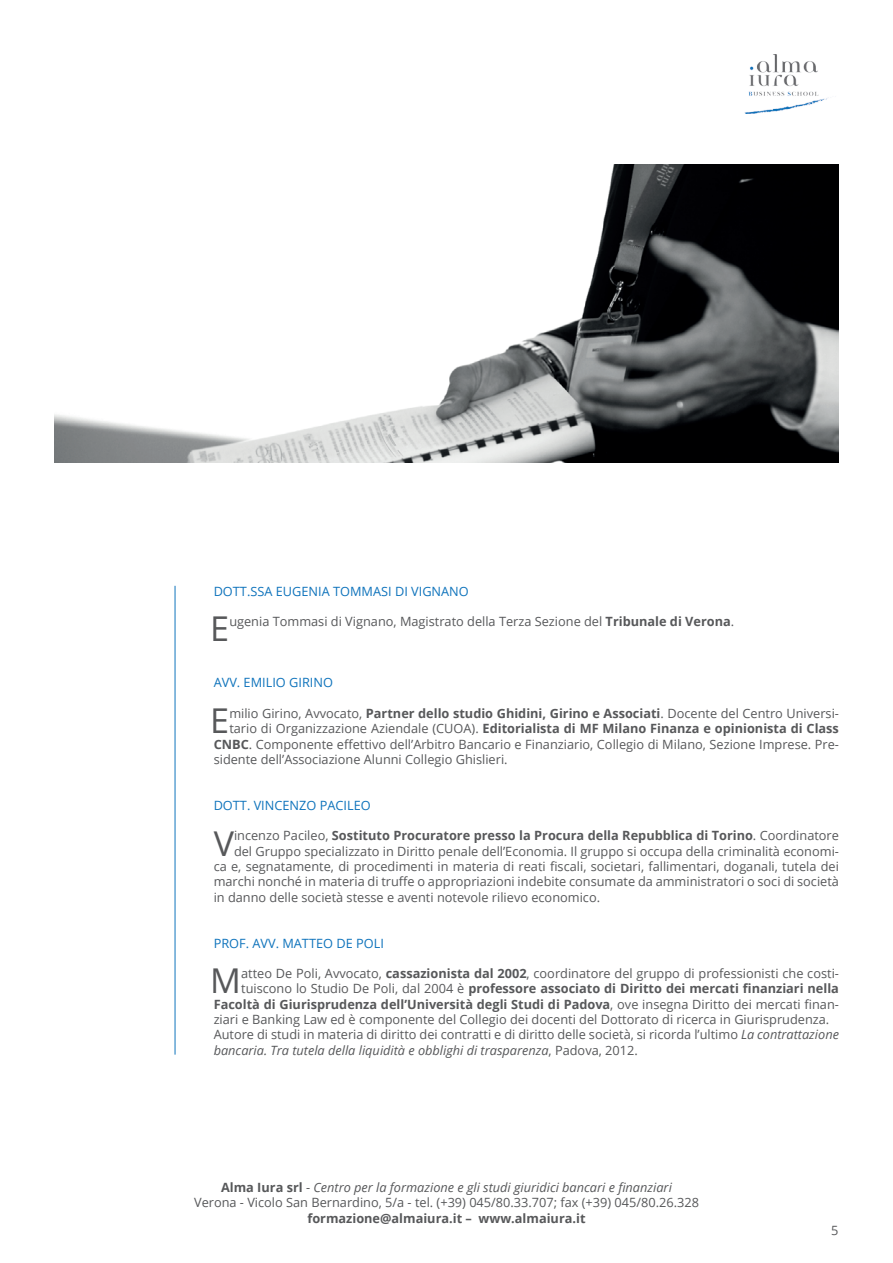
<style>
.page{position:relative;width:893px;height:1263px;background:#fff}
.page>*{position:absolute;margin:0;border:0;box-sizing:border-box;transform-origin:0 0}
.t1{font:34.2px "Open Sans";color:#57585a}
.t2{font:12.75px/15.3px "Open Sans";color:#57585a;text-align:center}
.t3{font:700 12.75px "Open Sans";color:#57585a}
.t4{font:12.75px "Open Sans";color:#1074bc}
.t5{font:italic 12.75px "Open Sans";color:#57585a}
.s1{font-weight:700}
.s2{font-weight:400}
.s3{font-style:italic}
.s4{font-style:normal}
</style>
<div class="page">
<img style="left:744px;top:54px;width:85px;height:60px">
<hr style="left:175px;top:586px;width:1px;height:469px;background:#1074bc">
<img style="left:54px;top:164px;width:785px;height:299px">
<p class="t4" style="left:214px;top:582px;width:257px">DOTT.SSA EUGENIA TOMMASI DI VIGNANO</p>
<h1 class="t1" style="left:210px;top:606px;width:21px">E</h1>
<p class="t2" style="left:229px;top:613px;width:506px">ugenia Tommasi di Vignano, Magistrato della Terza Sezione del <span class="s1">Tribunale di Verona</span>.</p>
<p class="t4" style="left:214px;top:674px;width:121px">AVV. EMILIO GIRINO</p>
<h1 class="t1" style="left:210px;top:697px;width:21px">E</h1>
<p class="t2" style="left:229px;top:705px;width:611px">milio Girino, Avvocato, <span class="s1">Partner dello studio Ghidini, Girino e Associati</span>. Docente del Centro Universi-</p>
<p class="t3" style="left:229px;top:720px;width:611px"><span class="s2">tario di Organizzazione Aziendale (CUOA).</span> Editorialista di MF Milano Finanza e opinionista di Class</p>
<p class="t2" style="left:214px;top:736px;width:627px"><span class="s1">CNBC</span>. Componente effettivo dell’Arbitro Bancario e Finanziario, Collegio di Milano, Sezione Imprese. Pre-</p>
<p class="t2" style="left:214px;top:751px;width:295px">sidente dell’Associazione Alunni Collegio Ghislieri.</p>
<p class="t4" style="left:214px;top:796px;width:159px">DOTT. VINCENZO PACILEO</p>
<h1 class="t1" style="left:214px;top:820px;width:22px">V</h1>
<p class="t3" style="left:234px;top:827px;width:606px"><span class="s2">incenzo Pacileo,</span> Sostituto Procuratore presso la Procura della Repubblica di Torino<span class="s2">. Coordinatore</span></p>
<p class="t2" style="left:234px;top:843px;width:606px">del Gruppo specializzato in Diritto penale dell’Economia. Il gruppo si occupa della criminalità economi-</p>
<p class="t2" style="left:214px;top:858px;width:627px">ca e, segnatamente, di procedimenti in materia di reati fiscali, societari, fallimentari, doganali, tutela dei</p>
<p class="t2" style="left:214px;top:874px;width:627px">marchi nonché in materia di truffe o appropriazioni indebite consumate da amministratori o soci di società</p>
<p class="t2" style="left:214px;top:889px;width:388px">in danno delle società stesse e aventi notevole rilievo economico.</p>
<p class="t4" style="left:214px;top:934px;width:172px">PROF. AVV. MATTEO DE POLI</p>
<h1 class="t1" style="left:210px;top:957px;width:32px">M</h1>
<p class="t2" style="left:241px;top:965px;width:599px">atteo De Poli, Avvocato, <span class="s1">cassazionista dal 2002</span>, coordinatore del gruppo di professionisti che costi-</p>
<p class="t3" style="left:241px;top:980px;width:599px"><span class="s2">tuiscono lo Studio De Poli, dal 2004 è</span> professore associato di Diritto dei mercati finanziari nella</p>
<p class="t3" style="left:214px;top:995px;width:627px">Facoltà di Giurisprudenza dell’Università degli Studi di Padova<span class="s2">, ove insegna Diritto dei mercati finan-</span></p>
<p class="t2" style="left:214px;top:1011px;width:617px">ziari e Banking Law ed è componente del Collegio dei docenti del Dottorato di ricerca in Giurisprudenza.</p>
<p class="t2" style="left:214px;top:1027px;width:627px">Autore di studi in materia di diritto dei contratti e di diritto delle società, si ricorda l’ultimo <span class="s3">La contrattazione</span></p>
<p class="t5" style="left:214px;top:1041px;width:426px">bancaria. Tra tutela della liquidità e obblighi di trasparenza<span class="s4">, Padova, 2012.</span></p>
<p class="t2" style="left:194px;top:1179px;width:506px"><span class="s1">Alma Iura srl</span> - <span class="s3">Centro per la formazione e gli studi giuridici bancari e finanziari<br></span>Verona - Vicolo San Bernardino, 5/a - tel. (+39) 045/80.33.707; fax (+39) 045/80.26.328</p>
<p class="t3" style="left:307px;top:1209px;width:280px">formazione@almaiura.it – www.almaiura.it</p>
<p class="t2" style="left:831px;top:1222px;width:9px">5</p>
</div>
